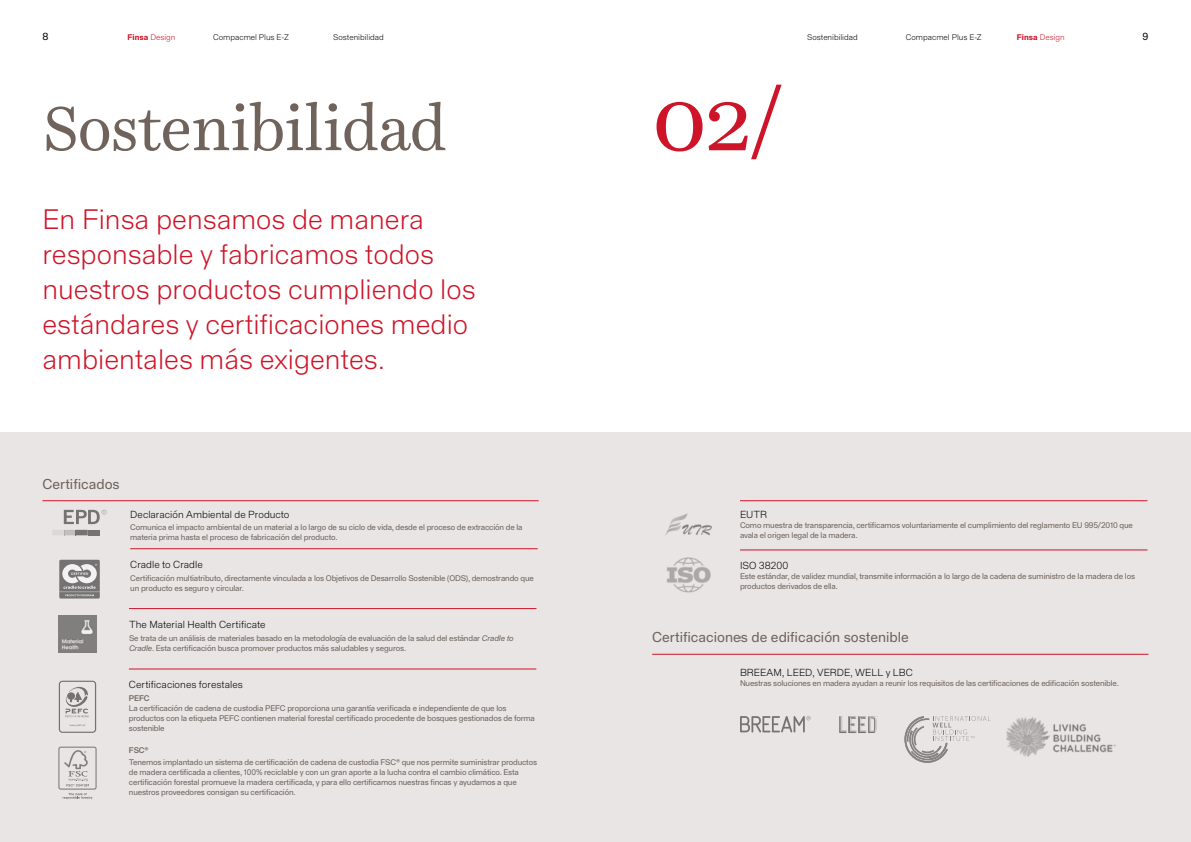
<style>
.page{position:relative;width:1191px;height:842px;background:#fff}
.page>*{position:absolute;margin:0;border:0;box-sizing:border-box;transform-origin:0 0}
.t1{font:90px "Harriet Text";color:#ce1428}
.t2{font:63px "Harriet Text";letter-spacing:-.02em;color:#70635b}
.t3{font:300 27.5px/35px "Staff Grotesk";color:#ce1428}
.t4{font:14px "Staff Grotesk";color:#70635b}
.t5{font:300 10px "Staff Grotesk";letter-spacing:.005em;color:#000}
.t6{font:10px "Staff Grotesk";color:#000}
.t7{font:8px/10px "Staff Grotesk";letter-spacing:-.02em;color:#70635b}
.t8{font:300 8px "Staff Grotesk";color:#000}
.t9{font:300 8px "Staff Grotesk";color:#ce1428}
.t10{font:500 8px "Staff Grotesk";letter-spacing:-.02em;color:#70635b}
.s1{font-weight:700}
.s2{font-style:italic}
</style>
<div class="page">
<div style="left:0;top:432px;width:1191px;height:410px;background:#e8e5e4"></div>
<hr style="left:740px;top:500px;width:407px;height:1px;background:#ce1428">
<hr style="left:740px;top:549px;width:407px;height:1px;background:#ce1428">
<img style="left:665px;top:513px;width:47px;height:23px">
<img style="left:667px;top:557px;width:44px;height:36px">
<hr style="left:42px;top:500px;width:497px;height:1px;background:#ce1428">
<svg style="left:59px;top:560px;width:41px;height:38px"></svg>
<hr style="left:130px;top:548px;width:408px;height:1px;background:#ce1428">
<svg style="left:53px;top:530px;width:35px;height:5px"></svg>
<div style="left:88px;top:530px;width:11px;height:5px;background:#747272"></div>
<svg style="left:64px;top:510px;width:43px;height:14px"></svg>
<hr style="left:652px;top:654px;width:496px;height:1px;background:#ce1428">
<svg style="left:904px;top:716px;width:86px;height:47px"></svg>
<svg style="left:839px;top:716px;width:39px;height:17px"></svg>
<svg style="left:740px;top:716px;width:70px;height:16px"></svg>
<img style="left:1006px;top:717px;width:109px;height:39px">
<hr style="left:129px;top:668px;width:407px;height:1px;background:#ce1428">
<div style="left:59px;top:747px;width:37px;height:42px;border:1px solid #000;border-radius:2px"></div>
<svg style="left:64px;top:750px;width:25px;height:36px"></svg>
<svg style="left:63px;top:793px;width:29px;height:6px"></svg>
<hr style="left:129px;top:608px;width:407px;height:1px;background:#ce1428">
<img style="left:59px;top:615px;width:37px;height:38px">
<svg style="left:59px;top:681px;width:37px;height:52px"></svg>
<p class="t6" style="left:43px;top:30px;width:7px">8</p>
<p class="t9" style="left:128px;top:32px;width:49px"><span class="s1">Finsa</span> Design</p>
<p class="t8" style="left:213px;top:32px;width:78px">Compacmel Plus E-Z</p>
<p class="t8" style="left:333px;top:32px;width:52px">Sostenibilidad</p>
<p class="t8" style="left:807px;top:32px;width:52px">Sostenibilidad</p>
<p class="t8" style="left:905px;top:32px;width:78px">Compacmel Plus E-Z</p>
<p class="t9" style="left:1017px;top:32px;width:49px"><span class="s1">Finsa</span> Design</p>
<p class="t6" style="left:1142px;top:30px;width:7px">9</p>
<h2 class="t2" style="left:43px;top:84px;width:406px">Sostenibilidad</h2>
<h3 class="t3" style="left:42px;top:201px;width:434px">En Finsa pensamos de manera responsable y fabricamos todos nuestros productos cumpliendo los estándares y certificaciones medio ambientales más exigentes.</h3>
<h3 class="t4" style="left:42px;top:475px;width:79px">Certificados</h3>
<p class="t5" style="left:130px;top:508px;width:161px">Declaración Ambiental de Producto</p>
<p class="t7" style="left:130px;top:522px;width:394px">Comunica el impacto ambiental de un material a lo largo de su ciclo de vida, desde el proceso de extracción de la materia prima hasta el proceso de fabricación del producto.</p>
<p class="t5" style="left:130px;top:558px;width:74px">Cradle to Cradle</p>
<p class="t7" style="left:130px;top:573px;width:405px">Certificación multiatributo, directamente vinculada a los Objetivos de Desarrollo Sostenible (ODS), demostrando que un producto es seguro y circular.</p>
<h1 class="t1" style="left:652px;top:56px;width:136px">02/</h1>
<p class="t5" style="left:740px;top:509px;width:29px">EUTR</p>
<p class="t7" style="left:740px;top:520px;width:394px">Como muestra de transparencia, certificamos voluntariamente el cumplimiento del reglamento EU 995/2010 que avala el origen legal de la madera.</p>
<p class="t5" style="left:740px;top:559px;width:50px">ISO 38200</p>
<p class="t7" style="left:740px;top:571px;width:396px">Este estándar, de validez mundial, transmite información a lo largo de la cadena de suministro de la madera de los productos derivados de ella.</p>
<p class="t5" style="left:129px;top:618px;width:138px">The Material Health Certificate</p>
<p class="t7" style="left:129px;top:633px;width:386px">Se trata de un análisis de materiales basado en la metodología de evaluación de la salud del estándar <span class="s2">Cradle to<br>Cradle</span>. Esta certificación busca promover productos más saludables y seguros.</p>
<h3 class="t4" style="left:652px;top:629px;width:258px">Certificaciones de edificación sostenible</h3>
<p class="t5" style="left:740px;top:667px;width:174px">BREEAM, LEED, VERDE, WELL y LBC</p>
<p class="t5" style="left:129px;top:679px;width:115px">Certificaciones forestales</p>
<p class="t7" style="left:740px;top:678px;width:380px">Nuestras soluciones en madera ayudan a reunir los requisitos de las certificaciones de edificación sostenible.</p>
<p class="t10" style="left:129px;top:693px;width:22px">PEFC</p>
<p class="t7" style="left:129px;top:703px;width:407px">La certificación de cadena de custodia PEFC proporciona una garantía verificada e independiente de que los productos con la etiqueta PEFC contienen material forestal certificado procedente de bosques gestionados de forma sostenible</p>
<p class="t10" style="left:129px;top:745px;width:21px">FSC®</p>
<p class="t7" style="left:129px;top:757px;width:410px">Tenemos implantado un sistema de certificación de cadena de custodia FSC® que nos permite suministrar productos de madera certificada a clientes, 100% reciclable y con un gran aporte a la lucha contra el cambio climático. Esta certificación forestal promueve la madera certificada, y para ello certificamos nuestras fincas y ayudamos a que nuestros proveedores consigan su certificación.</p>
</div>
